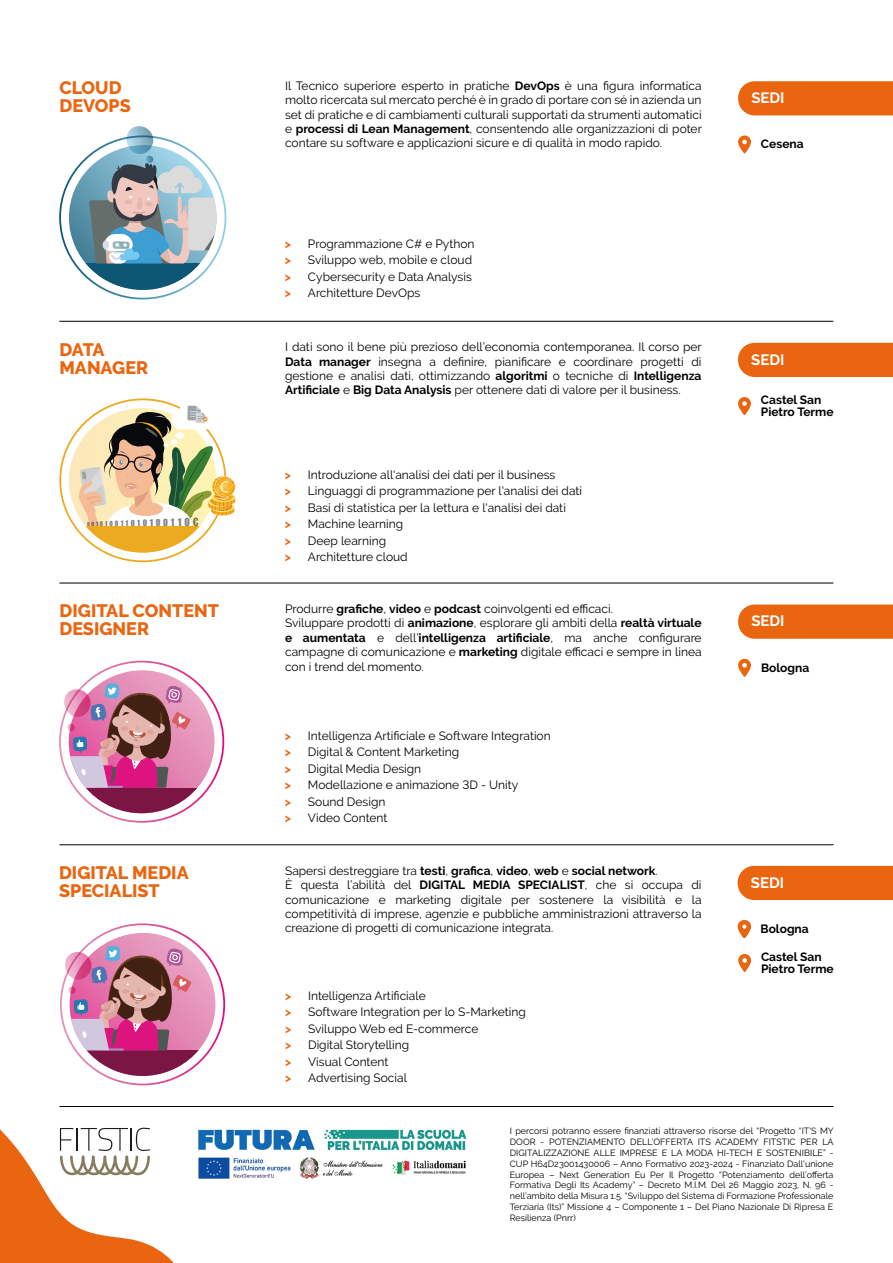
<style>
.page{position:relative;width:893px;height:1263px;background:#fff}
.page>*{position:absolute;margin:0;border:0;box-sizing:border-box;transform-origin:0 0}
.t1{font:800 18px/18px "Raleway";color:#ea6510}
.t2{font:700 15px "Raleway";color:#fff}
.t3{font:12px/16.5px "Raleway";color:#000}
.t4{font:700 12px/12px "Raleway";color:#000}
.t5{font:9px/10.8px "Raleway";color:#000;text-align:justify}
.t6{font:8.7px "Impact";color:#000}
.s1{font-weight:700}
.s2{font-weight:700;color:#ea6510}
.s3{font-size:5.1px}
.s4{font-size:5.4px}
.s5{font-size:5.55px}
.s6{font-size:5.85px}
.s7{font-size:6.15px}
.s8{font-size:6.45px}
.s9{font-size:6.75px}
.s10{font-size:7.05px}
.s11{font-size:7.35px}
.s12{font-size:7.65px}
.s13{font-size:7.8px}
.s14{font-size:8.1px}
.s15{font-size:9px}
.s16{font-size:9.6px}
.s17{font-size:9.9px}
.s18{font-size:10.05px}
.s19{font-size:10.35px}
</style>
<div class="page">
<hr style="left:59px;top:583px;width:774px;height:1px;background:#000">
<hr style="left:59px;top:321px;width:774px;height:1px;background:#000">
<hr style="left:59px;top:844px;width:774px;height:1px;background:#000">
<hr style="left:59px;top:1106px;width:774px;height:1px;background:#000">
<svg style="left:738px;top:604px;width:155px;height:35px;background:#ea6b1a"></svg>
<svg style="left:738px;top:659px;width:13px;height:18px"></svg>
<div style="left:738px;top:866px;width:155px;height:34px;background:#ea6510"></div>
<div style="left:738px;top:343px;width:155px;height:34px;background:#ea6510"></div>
<svg style="left:738px;top:397px;width:13px;height:18px"></svg>
<div style="left:738px;top:81px;width:155px;height:34px;background:#ea6510"></div>
<svg style="left:738px;top:135px;width:13px;height:19px"></svg>
<img style="left:215px;top:1129px;width:252px;height:50px">
<svg style="left:738px;top:920px;width:13px;height:18px"></svg>
<svg style="left:738px;top:954px;width:13px;height:18px"></svg>
<svg style="left:69px;top:126px;width:148px;height:164px"></svg>
<svg style="left:73px;top:526px;width:118px;height:27px"></svg>
<svg style="left:78px;top:398px;width:158px;height:149px"></svg>
<svg style="left:64px;top:670px;width:151px;height:143px"></svg>
<svg style="left:0;top:933px;width:215px;height:330px"></svg>
<h1 class="t1" style="left:60px;top:79px;width:73px">CLOUD<br>DEVOPS</h1>
<p class="t3" style="left:285px;top:78px;width:418px;line-height:14.4px;text-align:justify">Il Tecnico superiore esperto in pratiche <span class="s1">DevOps</span> è una figura informatica molto ricercata sul mercato perché è in grado di portare con sé in azienda un set di pratiche e di cambiamenti culturali supportati da strumenti automatici e <span class="s1">processi di Lean Management</span>, consentendo alle organizzazioni di poter contare su software e applicazioni sicure e di qualità in modo rapido.</p>
<p class="t2" style="left:751px;top:89px;width:35px">SEDI</p>
<p class="t4" style="left:761px;top:138px;width:44px">Cesena</p>
<p class="t3" style="left:285px;top:235px;width:191px"><span class="s2">&gt;</span> Programmazione C# e Python <span class="s2">&gt;</span> Sviluppo web, mobile e cloud <span class="s2">&gt;</span> Cybersecurity e Data Analysis <span class="s2">&gt;</span> Architetture DevOps</p>
<h1 class="t1" style="left:59px;top:340px;width:90px">DATA<br>MANAGER</h1>
<p class="t3" style="left:285px;top:340px;width:418px;line-height:14.4px;text-align:justify">I dati sono il bene più prezioso dell’economia contemporanea. Il corso per <span class="s1">Data manager</span> insegna a definire, pianificare e coordinare progetti di gestione e analisi dati, ottimizzando <span class="s1">algoritmi</span> o tecniche di <span class="s1">Intelligenza Artificiale</span> e <span class="s1">Big Data Analysis</span> per ottenere dati di valore per il business.</p>
<p class="t2" style="left:751px;top:351px;width:35px">SEDI</p>
<p class="t4" style="left:761px;top:394px;width:74px">Castel San<br>Pietro Terme</p>
<p class="t6" style="left:87px;top:516px;width:113px"><span class="s3">0</span><span class="s4">0</span><span class="s5">1</span><span class="s6">0</span><span class="s7">1</span><span class="s8">0</span><span class="s9">0</span><span class="s10">1</span><span class="s11">1</span><span class="s12">0</span><span class="s13">1</span><span class="s14">0</span>10<span class="s15">0</span><span class="s16">1</span><span class="s17">1</span><span class="s18">0</span><span class="s19">€</span></p>
<p class="t3" style="left:285px;top:466px;width:299px"><span class="s2">&gt;</span> Introduzione all'analisi dei dati per il business<br><span class="s2">&gt;</span> Linguaggi di programmazione per l'analisi dei dati <span class="s2">&gt;</span> Basi di statistica per la lettura e l'analisi dei dati<br><span class="s2">&gt;</span> Machine learning<br><span class="s2">&gt;</span> Deep learning<br><span class="s2">&gt;</span> Architetture cloud</p>
<h1 class="t1" style="left:60px;top:602px;width:161px">DIGITAL CONTENT<br>DESIGNER</h1>
<p class="t3" style="left:285px;top:601px;width:418px;line-height:14.4px">Produrre <span class="s1">grafiche</span>, <span class="s1">video</span> e <span class="s1">podcast</span> coinvolgenti ed efficaci.<br>Sviluppare prodotti di <span class="s1">animazione</span>, esplorare gli ambiti della <span class="s1">realtà virtuale e aumentata</span> e dell’<span class="s1">intelligenza artificiale</span>, ma anche configurare campagne di comunicazione e <span class="s1">marketing</span> digitale efficaci e sempre in linea con i trend del momento.</p>
<p class="t2" style="left:751px;top:612px;width:35px">SEDI</p>
<p class="t4" style="left:761px;top:661px;width:50px">Bologna</p>
<p class="t3" style="left:285px;top:727px;width:267px"><span class="s2">&gt;</span> Intelligenza Artificiale e Software Integration <span class="s2">&gt;</span> Digital &amp; Content Marketing<br><span class="s2">&gt;</span> Digital Media Design<br><span class="s2">&gt;</span> Modellazione e animazione 3D - Unity<br><span class="s2">&gt;</span> Sound Design<br><span class="s2">&gt;</span> Video Content</p>
<h1 class="t1" style="left:59px;top:863px;width:131px">DIGITAL MEDIA<br>SPECIALIST</h1>
<p class="t3" style="left:285px;top:863px;width:418px;line-height:14.4px">Sapersi destreggiare tra <span class="s1">testi</span>, <span class="s1">grafica</span>, <span class="s1">video</span>, <span class="s1">web</span> e <span class="s1">social network</span>.<br>È questa l’abilità del <span class="s1">DIGITAL MEDIA SPECIALIST</span>, che si occupa di comunicazione e marketing digitale per sostenere la visibilità e la competitività di imprese, agenzie e pubbliche amministrazioni attraverso la creazione di progetti di comunicazione integrata.</p>
<p class="t2" style="left:751px;top:874px;width:35px">SEDI</p>
<p class="t4" style="left:760px;top:923px;width:50px">Bologna</p>
<p class="t4" style="left:761px;top:950px;width:74px">Castel San<br>Pietro Terme</p>
<p class="t3" style="left:285px;top:987px;width:242px"><span class="s2">&gt;</span> Intelligenza Artificiale<br><span class="s2">&gt;</span> Software Integration per lo S-Marketing <span class="s2">&gt;</span> Sviluppo Web ed E-commerce<br><span class="s2">&gt;</span> Digital Storytelling<br><span class="s2">&gt;</span> Visual Content<br><span class="s2">&gt;</span> Advertising Social</p>
<p class="t5" style="left:510px;top:1126px;width:325px">I percorsi potranno essere finanziati attraverso risorse del “Progetto “IT'S MY DOOR - POTENZIAMENTO DELL’OFFERTA ITS ACADEMY FITSTIC PER LA DIGITALIZZAZIONE ALLE IMPRESE E LA MODA HI-TECH E SOSTENIBILE” - CUP H64D23001430006 – Anno Formativo 2023-2024 - Finanziato Dall’unione Europea – Next Generation Eu Per Il Progetto “Potenziamento dell’offerta Formativa Degli Its Academy” – Decreto M.I.M. Del 26 Maggio 2023, N. 96 - nell’ambito della Misura 1.5. “Sviluppo del Sistema di Formazione Professionale Terziaria (Its)” Missione 4 – Componente 1 – Del Piano Nazionale Di Ripresa E Resilienza (Pnrr)</p>
</div>
